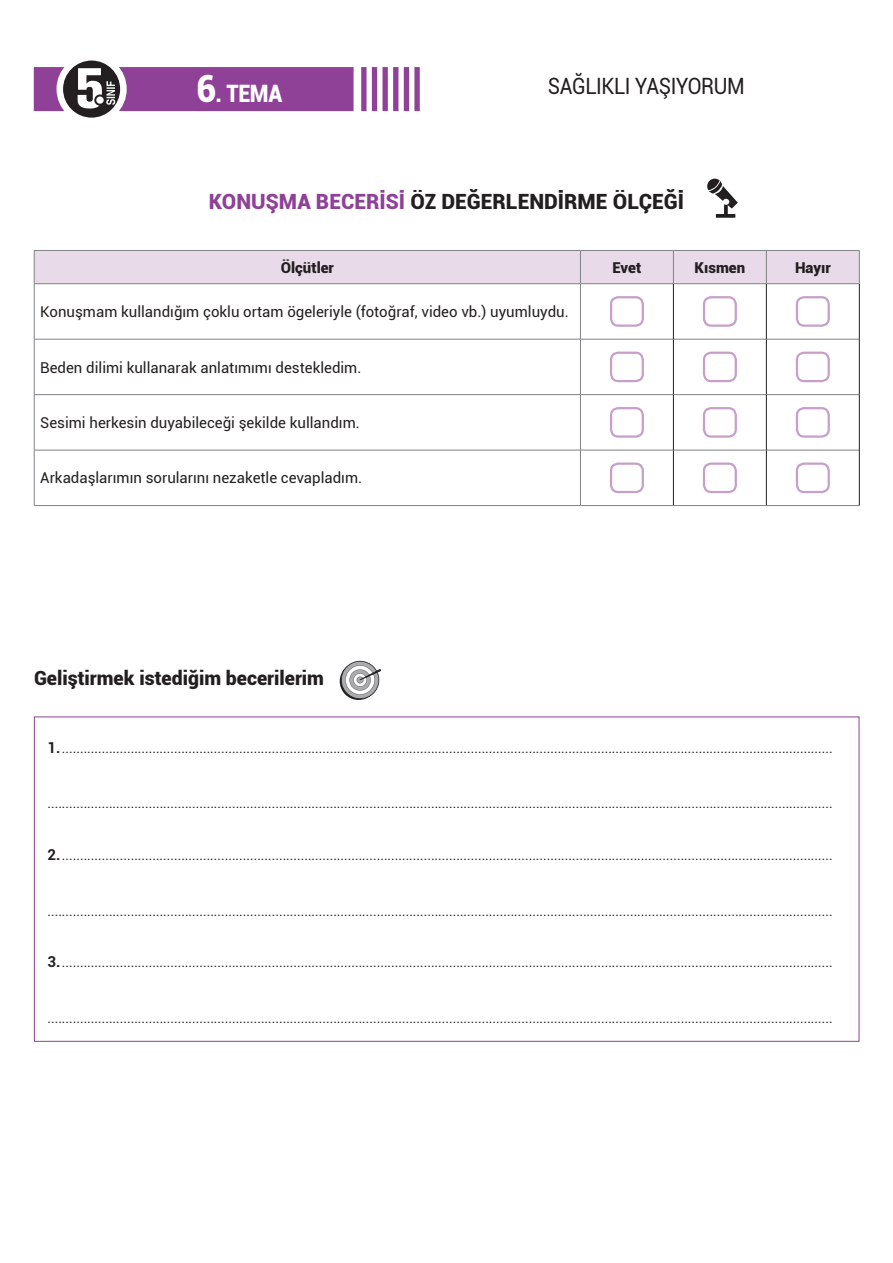
<style>
.page{position:relative;width:893px;height:1263px;background:#fff}
.page>*{position:absolute;margin:0;border:0;box-sizing:border-box;transform-origin:0 0}
.t1{font:900 24px "Roboto";color:#fff;scale:.9 1}
.t2{font:22.5px "Roboto";letter-spacing:-.02em;color:#231f20;scale:.9 1}
.t3{font:900 21px "Roboto";color:#231f20}
.t4{font:900 19.5px "Roboto";color:#231f20}
.t5{font:15px "Roboto";color:#231f20}
.t6{font:900 15px "Roboto";color:#231f20}
.t7{font:13.5px "Roboto";color:#231f20}
.s1{font-size:37.5px}
.s2{color:#8e4197}
.s3{font-weight:700;font-size:15px}
</style>
<div class="page">
<div style="left:35px;top:251px;width:824px;height:32px;background:#e9daea"></div>
<svg style="left:35px;top:284px;width:824px;height:221px"></svg>
<hr style="left:34px;top:250px;width:546px;height:1px;background:#808285">
<hr style="left:34px;top:251px;width:1px;height:32px;background:#808285">
<hr style="left:580px;top:250px;width:93px;height:1px;background:#808285">
<hr style="left:580px;top:251px;width:1px;height:32px;background:#808285">
<hr style="left:673px;top:250px;width:93px;height:1px;background:#808285">
<hr style="left:673px;top:251px;width:1px;height:32px;background:#808285">
<hr style="left:766px;top:250px;width:93px;height:1px;background:#808285">
<hr style="left:766px;top:251px;width:1px;height:32px;background:#808285">
<hr style="left:859px;top:251px;width:1px;height:32px;background:#808285">
<hr style="left:34px;top:283px;width:546px;height:1px;background:#808285">
<hr style="left:580px;top:283px;width:93px;height:1px;background:#808285">
<hr style="left:580px;top:284px;width:1px;height:55px;background:#808285">
<hr style="left:673px;top:283px;width:93px;height:1px;background:#808285">
<hr style="left:766px;top:283px;width:93px;height:1px;background:#808285">
<hr style="left:34px;top:339px;width:546px;height:1px;background:#808285">
<hr style="left:580px;top:339px;width:93px;height:1px;background:#808285">
<hr style="left:580px;top:339px;width:1px;height:55px;background:#808285">
<hr style="left:673px;top:339px;width:93px;height:1px;background:#808285">
<hr style="left:766px;top:339px;width:93px;height:1px;background:#808285">
<hr style="left:34px;top:394px;width:546px;height:1px;background:#808285">
<hr style="left:580px;top:394px;width:93px;height:1px;background:#808285">
<hr style="left:580px;top:395px;width:1px;height:55px;background:#808285">
<hr style="left:673px;top:394px;width:93px;height:1px;background:#808285">
<hr style="left:766px;top:394px;width:93px;height:1px;background:#808285">
<hr style="left:34px;top:450px;width:546px;height:1px;background:#808285">
<hr style="left:580px;top:450px;width:93px;height:1px;background:#808285">
<hr style="left:580px;top:450px;width:1px;height:55px;background:#808285">
<hr style="left:673px;top:450px;width:93px;height:1px;background:#808285">
<hr style="left:766px;top:450px;width:93px;height:1px;background:#808285">
<hr style="left:34px;top:505px;width:546px;height:1px;background:#808285">
<hr style="left:580px;top:505px;width:93px;height:1px;background:#808285">
<hr style="left:673px;top:505px;width:93px;height:1px;background:#808285">
<hr style="left:766px;top:505px;width:93px;height:1px;background:#808285">
<hr style="left:673px;top:284px;width:1px;height:55px;background:#231f20">
<hr style="left:766px;top:284px;width:1px;height:55px;background:#231f20">
<hr style="left:859px;top:284px;width:1px;height:55px;background:#231f20">
<hr style="left:673px;top:339px;width:1px;height:55px;background:#231f20">
<hr style="left:766px;top:339px;width:1px;height:55px;background:#231f20">
<hr style="left:859px;top:339px;width:1px;height:56px;background:#231f20">
<hr style="left:673px;top:395px;width:1px;height:55px;background:#231f20">
<hr style="left:766px;top:395px;width:1px;height:55px;background:#231f20">
<hr style="left:859px;top:395px;width:1px;height:55px;background:#231f20">
<hr style="left:673px;top:450px;width:1px;height:55px;background:#231f20">
<hr style="left:766px;top:450px;width:1px;height:55px;background:#231f20">
<hr style="left:859px;top:450px;width:1px;height:55px;background:#231f20">
<hr style="left:34px;top:284px;width:1px;height:55px;background:#808285">
<hr style="left:34px;top:339px;width:1px;height:55px;background:#808285">
<hr style="left:34px;top:395px;width:1px;height:55px;background:#808285">
<hr style="left:34px;top:450px;width:1px;height:55px;background:#808285">
<div style="left:611px;top:297px;width:32px;height:29px;background:#fff;border-radius:7px"></div>
<div style="left:610px;top:296px;width:34px;height:31px;border:2px solid #c79fc9;border-radius:7px"></div>
<div style="left:704px;top:297px;width:32px;height:29px;background:#fff;border-radius:7px"></div>
<div style="left:703px;top:296px;width:34px;height:31px;border:2px solid #c79fc9;border-radius:7px"></div>
<div style="left:797px;top:297px;width:32px;height:29px;background:#fff;border-radius:7px"></div>
<div style="left:796px;top:296px;width:34px;height:31px;border:2px solid #c79fc9;border-radius:7px"></div>
<div style="left:611px;top:353px;width:32px;height:28px;background:#fff;border-radius:7px"></div>
<div style="left:610px;top:352px;width:34px;height:30px;border:2px solid #c79fc9;border-radius:7px"></div>
<div style="left:704px;top:353px;width:32px;height:28px;background:#fff;border-radius:7px"></div>
<div style="left:703px;top:352px;width:34px;height:30px;border:2px solid #c79fc9;border-radius:7px"></div>
<div style="left:797px;top:353px;width:32px;height:28px;background:#fff;border-radius:7px"></div>
<div style="left:796px;top:352px;width:34px;height:30px;border:2px solid #c79fc9;border-radius:7px"></div>
<div style="left:611px;top:408px;width:32px;height:29px;background:#fff;border-radius:7px"></div>
<div style="left:610px;top:407px;width:34px;height:31px;border:2px solid #c79fc9;border-radius:7px"></div>
<div style="left:704px;top:408px;width:32px;height:29px;background:#fff;border-radius:7px"></div>
<div style="left:703px;top:407px;width:34px;height:31px;border:2px solid #c79fc9;border-radius:7px"></div>
<div style="left:797px;top:408px;width:32px;height:29px;background:#fff;border-radius:7px"></div>
<div style="left:796px;top:407px;width:34px;height:31px;border:2px solid #c79fc9;border-radius:7px"></div>
<div style="left:611px;top:464px;width:32px;height:28px;background:#fff;border-radius:7px"></div>
<div style="left:610px;top:462px;width:34px;height:31px;border:2px solid #c79fc9;border-radius:7px"></div>
<div style="left:704px;top:464px;width:32px;height:28px;background:#fff;border-radius:7px"></div>
<div style="left:703px;top:462px;width:34px;height:31px;border:2px solid #c79fc9;border-radius:7px"></div>
<div style="left:797px;top:464px;width:32px;height:28px;background:#fff;border-radius:7px"></div>
<div style="left:796px;top:462px;width:34px;height:31px;border:2px solid #c79fc9;border-radius:7px"></div>
<svg style="left:707px;top:179px;width:31px;height:39px"></svg>
<svg style="left:340px;top:662px;width:37px;height:38px"></svg>
<svg style="left:341px;top:661px;width:40px;height:38px"></svg>
<div style="left:34px;top:67px;width:320px;height:44px;background:#8e4197;border:2px solid #8e4197"></div>
<svg style="left:361px;top:67px;width:6px;height:44px"></svg>
<svg style="left:382px;top:67px;width:6px;height:44px"></svg>
<div style="left:404px;top:67px;width:5px;height:44px;background:#8e4197"></div>
<div style="left:372px;top:67px;width:5px;height:44px;background:#8e4197"></div>
<svg style="left:393px;top:67px;width:5px;height:44px"></svg>
<svg style="left:414px;top:67px;width:6px;height:44px"></svg>
<div style="left:57px;top:54px;width:70px;height:70px;background:#fff;border-radius:50%"></div>
<div style="left:63px;top:61px;width:57px;height:57px;background:#231f20;border-radius:50%"></div>
<svg style="left:78px;top:68px;width:37px;height:40px"></svg>
<div style="left:96px;top:96px;width:8px;height:8px;background:#fff;border-radius:50%"></div>
<h1 class="t1" style="left:197px;top:77px;width:97px"><span class="s1">6</span>. TEMA</h1>
<h2 class="t2" style="left:548px;top:71px;width:220px">SAĞLIKLI YAŞIYORUM</h2>
<h3 class="t3" style="left:209px;top:186px;width:477px"><span class="s2">KONUŞMA BECERİSİ</span> ÖZ DEĞERLENDİRME ÖLÇEĞİ</h3>
<p class="t6" style="left:281px;top:257px;width:55px">Ölçütler</p>
<p class="t6" style="left:612px;top:257px;width:30px">Evet</p>
<p class="t6" style="left:694px;top:257px;width:52px">Kısmen</p>
<p class="t6" style="left:795px;top:257px;width:37px">Hayır</p>
<p class="t5" style="left:40px;top:301px;width:530px">Konuşmam kullandığım çoklu ortam ögeleriyle (fotoğraf, video vb.) uyumluydu.</p>
<p class="t5" style="left:40px;top:357px;width:323px">Beden dilimi kullanarak anlatımımı destekledim.</p>
<p class="t5" style="left:40px;top:412px;width:321px">Sesimi herkesin duyabileceği şekilde kullandım.</p>
<p class="t5" style="left:40px;top:468px;width:323px">Arkadaşlarımın sorularını nezaketle cevapladım.</p>
<h3 class="t4" style="left:34px;top:664px;width:292px">Geliştirmek istediğim becerilerim</h3>
<p class="t7" style="left:48px;top:738px;width:787px"><span class="s3">1.</span>.....................................................................................................................................................................................................................</p>
<p class="t7" style="left:48px;top:794px;width:787px">.........................................................................................................................................................................................................................</p>
<p class="t7" style="left:48px;top:846px;width:787px"><span class="s3">2.</span>.....................................................................................................................................................................................................................</p>
<p class="t7" style="left:48px;top:901px;width:787px">.........................................................................................................................................................................................................................</p>
<p class="t7" style="left:48px;top:953px;width:787px"><span class="s3">3.</span>.....................................................................................................................................................................................................................</p>
<p class="t7" style="left:48px;top:1008px;width:787px">.........................................................................................................................................................................................................................</p>
</div>
